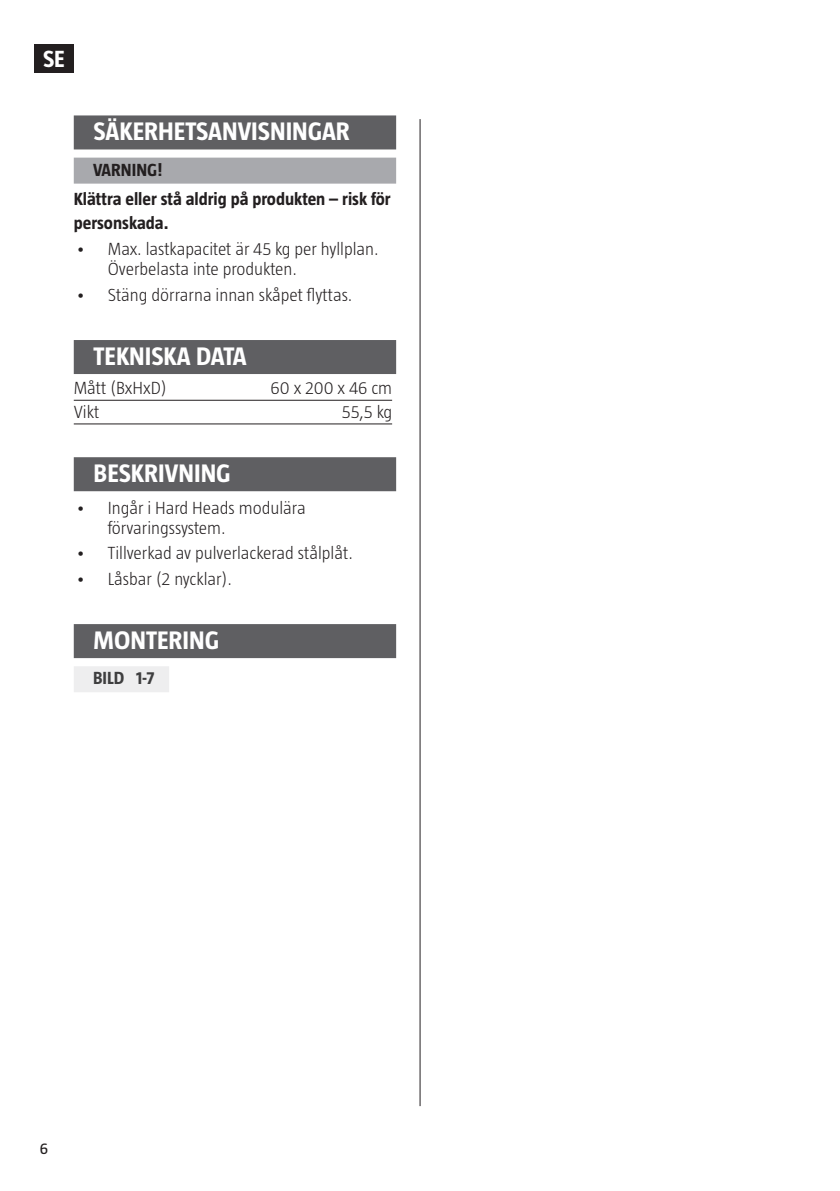
<style>
.page{position:relative;width:840px;height:1191px;background:#fff}
.page>*{position:absolute;margin:0;border:0;box-sizing:border-box;transform-origin:0 0}
.t1{font:700 26px "Taz";color:#fff}
.t2{font:700 24px "Taz";color:#fff}
.t3{font:300 18px/20px "Taz";color:#231f20}
.t4{font:700 18px/29.6px "Taz";color:#231f20}
.t5{font:700 18px "Taz";color:#3e3e3f}
.t6{font:16px "Taz";color:#231f20}
</style>
<div class="page">
<div style="left:35px;top:44px;width:39px;height:29px;background:#231f20"></div>
<hr style="left:419px;top:119px;width:1px;height:987px;background:#231f20">
<div style="left:74px;top:115px;width:322px;height:34px;background:#5f5f62"></div>
<div style="left:74px;top:158px;width:322px;height:26px;background:#a8a9ad"></div>
<div style="left:74px;top:340px;width:322px;height:34px;background:#5f5f62"></div>
<hr style="left:74px;top:400px;width:318px;height:1px;background:#231f20">
<hr style="left:74px;top:423px;width:318px;height:1px;background:#231f20">
<div style="left:74px;top:457px;width:322px;height:34px;background:#5f5f62"></div>
<div style="left:74px;top:624px;width:322px;height:34px;background:#5f5f62"></div>
<div style="left:74px;top:666px;width:95px;height:26px;background:#eeeeef"></div>
<h2 class="t2" style="left:43px;top:45px;width:23px">SE</h2>
<h1 class="t1" style="left:94px;top:117px;width:258px">SÄKERHETSANVISNINGAR</h1>
<p class="t4" style="left:74px;top:155px;width:318px;text-indent:19px">VARNING!<br>Klättra eller stå aldrig på produkten – risk för</p>
<p class="t4" style="left:74px;top:208px;width:96px">personskada.</p>
<p class="t3" style="left:108px;top:239px;width:272px;text-indent:-32px">• Max. lastkapacitet är 45 kg per hyllplan.<br>Överbelasta inte produkten.</p>
<p class="t3" style="left:76px;top:284px;width:278px">• Stäng dörrarna innan skåpet flyttas.</p>
<h1 class="t1" style="left:94px;top:341px;width:154px">TEKNISKA DATA</h1>
<p class="t3" style="left:74px;top:378px;width:94px">Mått (BxHxD)</p>
<p class="t3" style="left:270px;top:378px;width:123px">60 x 200 x 46 cm</p>
<p class="t3" style="left:74px;top:402px;width:27px">Vikt</p>
<p class="t3" style="left:341px;top:402px;width:52px">55,5 kg</p>
<h1 class="t1" style="left:94px;top:459px;width:138px">BESKRIVNING</h1>
<p class="t3" style="left:108px;top:497px;width:199px;text-indent:-32px">• Ingår i Hard Heads modulära förvaringssystem.</p>
<p class="t3" style="left:76px;top:543px;width:278px">• Tillverkad av pulverlackerad stålplåt.</p>
<p class="t3" style="left:76px;top:568px;width:158px">• Låsbar (2 nycklar).</p>
<h1 class="t1" style="left:94px;top:625px;width:127px">MONTERING</h1>
<p class="t5" style="left:93px;top:668px;width:63px">BILD 1-7</p>
<p class="t6" style="left:40px;top:1139px;width:10px">6</p>
</div>
